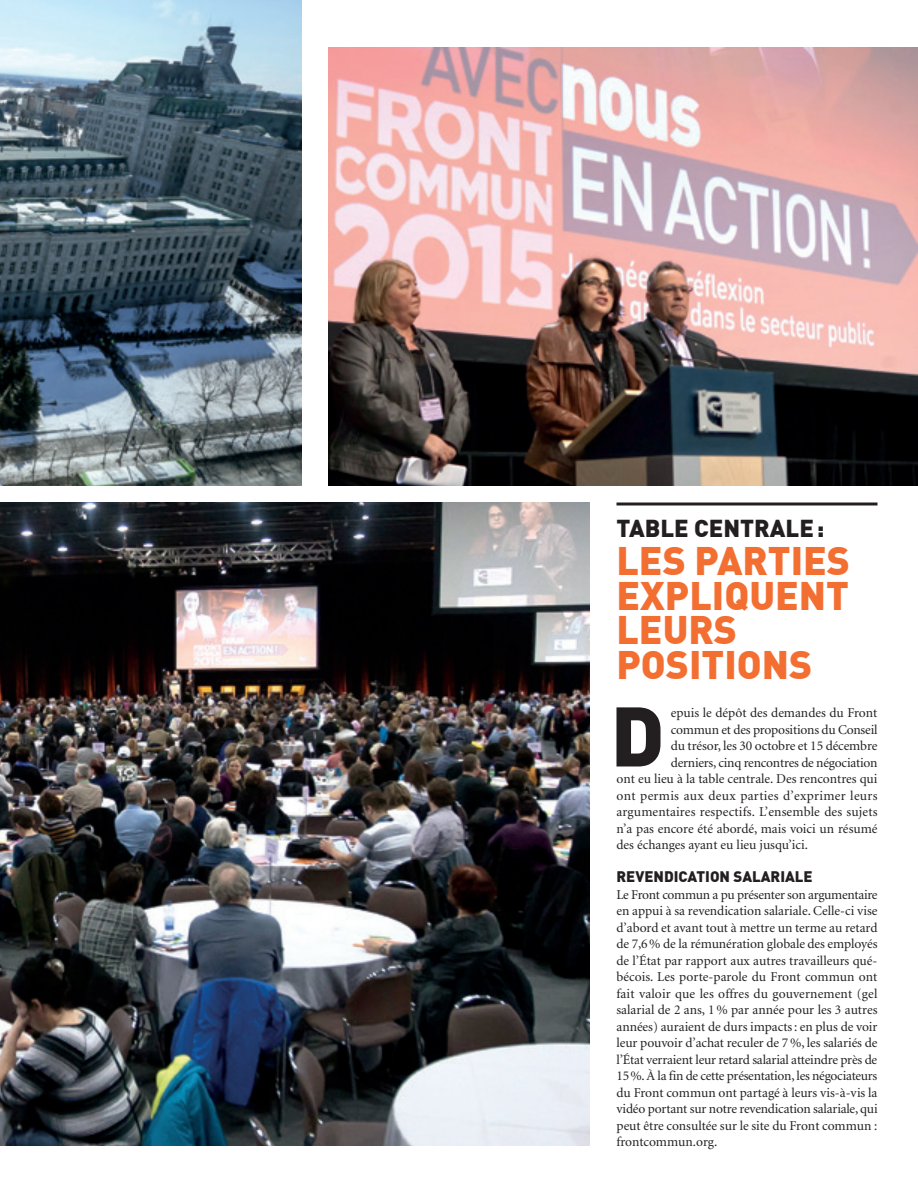
<style>
.page{position:relative;width:918px;height:1188px;background:#fff}
.page>*{position:absolute;margin:0;border:0;box-sizing:border-box;transform-origin:0 0}
.parag_LETTRINE{font:900 82.95px "DIN";color:#231f20}
.titre_bold_30_5pt{font:900 39px/34.5px "DIN";color:#f36e31}
.titre_bold_30_5pt-2{font:900 24px "DIN";color:#231f20}
.intertitre_DIN_10pt{font:900 15px "DIN";color:#231f20}
.texte_courant_8_5pt{font:13.5px/16.5px "Minion";letter-spacing:-.005em;color:#231f20;text-align:justify}
.parag_LETTRINE-2{font:13.5px "Minion";color:#231f20}
.parag_LETTRINE-3{font:13.5px "Minion";letter-spacing:.02em;color:#231f20}
</style>
<div class="page">
<img style="left:0;top:502px;width:590px;height:644px">
<img style="left:0;top:0;width:302px;height:486px">
<img style="left:328px;top:47px;width:590px;height:439px">
<svg style="left:616px;top:502px;width:262px;height:4px"></svg>
<p class="titre_bold_30_5pt-2" style="left:616px;top:512px;width:210px">TABLE CENTRALE:</p>
<p class="titre_bold_30_5pt" style="left:616px;top:542px;width:235px">LES PARTIES<br>EXPLIQUENT<br>LEURS<br>POSITIONS</p>
<p class="parag_LETTRINE" style="left:611px;top:681px;width:56px">D</p>
<p class="parag_LETTRINE-2" style="left:671px;top:706px;width:208px">epuis le dépôt des demandes du Front</p>
<p class="parag_LETTRINE-2" style="left:671px;top:723px;width:208px">commun et des propositions du Conseil</p>
<p class="parag_LETTRINE-2" style="left:671px;top:739px;width:208px">du trésor, les 30 octobre et 15 décembre</p>
<p class="parag_LETTRINE-2" style="left:671px;top:756px;width:208px">derniers, cinq rencontres de négociation</p>
<p class="parag_LETTRINE-2" style="left:616px;top:772px;width:263px">ont eu lieu à la table centrale. Des rencontres qui</p>
<p class="parag_LETTRINE-3" style="left:616px;top:789px;width:262px">ont permis aux deux parties d’exprimer leurs</p>
<p class="parag_LETTRINE-2" style="left:616px;top:805px;width:262px">argumentaires respectifs. L’ensemble des sujets</p>
<p class="parag_LETTRINE-2" style="left:616px;top:822px;width:263px">n’a pas encore été abordé, mais voici un résumé</p>
<p class="parag_LETTRINE-2" style="left:616px;top:838px;width:193px">des échanges ayant eu lieu jusqu’ici.</p>
<p class="intertitre_DIN_10pt" style="left:616px;top:867px;width:198px">REVENDICATION SALARIALE</p>
<p class="texte_courant_8_5pt" style="left:616px;top:886px;width:263px">Le Front commun a pu présenter son argumentaire en appui à sa revendication salariale. Celle-ci vise d’abord et avant tout à mettre un terme au retard de 7,6% de la rémunération globale des employés de l’État par rapport aux autres travailleurs qué&shy;bécois. Les porte-parole du Front commun ont fait valoir que les offres du gouvernement (gel salarial de 2 ans, 1% par année pour les 3 autres années) auraient de durs impacts: en plus de voir leur pouvoir d’achat reculer de 7%, les salariés de l’État verraient leur retard salarial atteindre près de 15%. À la fin de cette présentation, les négociateurs du Front commun ont partagé à leurs vis-à-vis la vidéo portant sur notre revendication salariale, qui peut être consultée sur le site du Front commun : frontcommun.org.</p>
</div>
